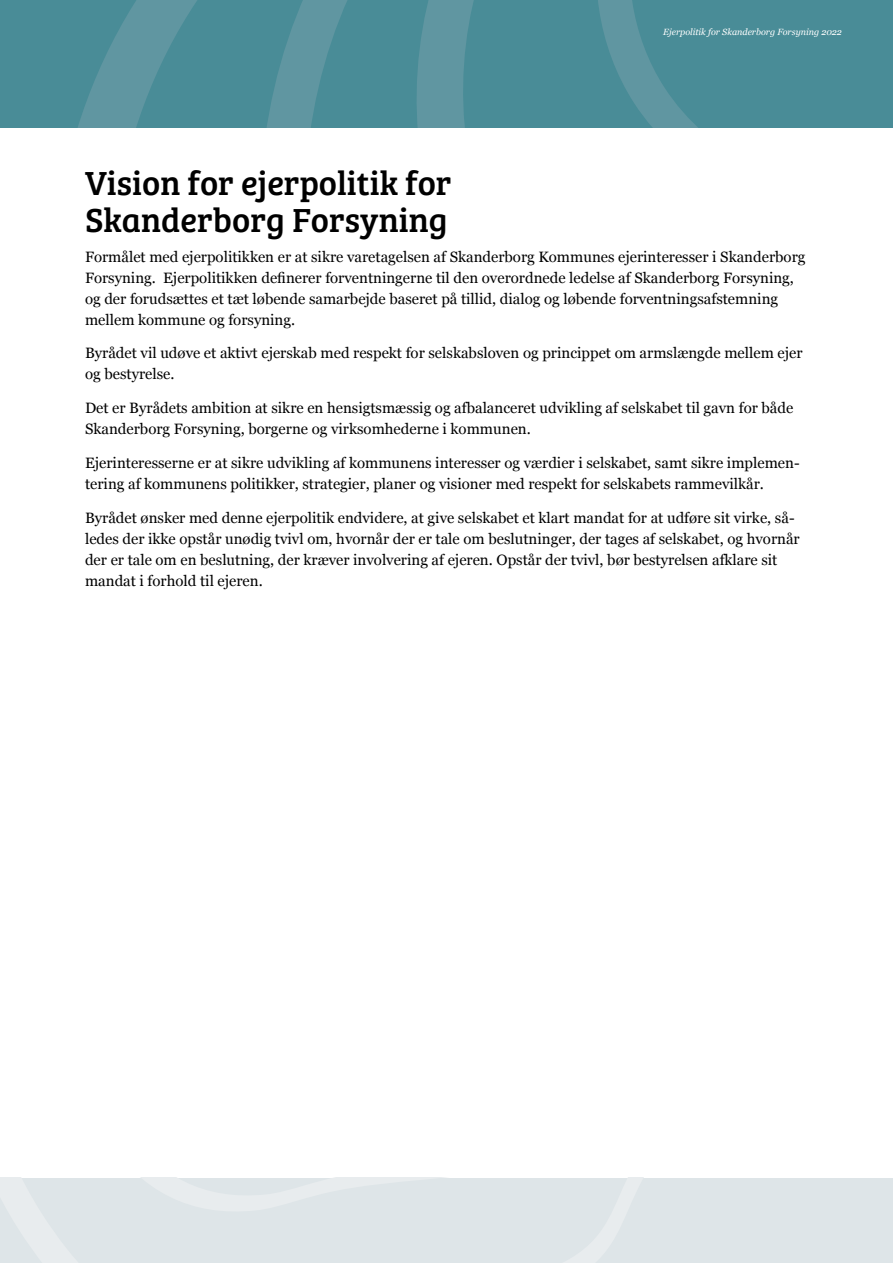
<style>
.page{position:relative;width:893px;height:1263px;background:#fff}
.page>*{position:absolute;margin:0;border:0;box-sizing:border-box;transform-origin:0 0}
.Brødtekst_overskrift{font:34.5px/37.5px "Bree Serif";color:#000}
.Brødtekst{font:15px/21px "Georgia";color:#000}
.t1{font:italic 9px "Georgia";color:#fff}
</style>
<div class="page">
<svg style="left:0;top:0;width:211px;height:128px;background:#4f8e99"></svg>
<svg style="left:211px;top:0;width:134px;height:128px;background:#508f9a"></svg>
<svg style="left:345px;top:0;width:548px;height:128px;background:#4c8d98"></svg>
<div style="left:0;top:1178px;width:893px;height:85px;background:#dee5e8"></div>
<p class="t1" style="left:663px;top:26px;width:180px">Ejerpolitik for Skanderborg Forsyning 2022</p>
<p class="Brødtekst_overskrift" style="left:85px;top:162px;width:368px">Vision for ejerpolitik for<br>Skanderborg Forsyning</p>
<p class="Brødtekst" style="left:85px;top:245px;width:722px">Formålet med ejerpolitikken er at sikre varetagelsen af Skanderborg Kommunes ejerinteresser i Skanderborg Forsyning. Ejerpolitikken definerer forventningerne til den overordnede ledelse af Skanderborg Forsyning, og der forudsættes et tæt løbende samarbejde baseret på tillid, dialog og løbende forventningsafstemning mellem kommune og forsyning.</p>
<p class="Brødtekst" style="left:85px;top:342px;width:719px">Byrådet vil udøve et aktivt ejerskab med respekt for selskabsloven og princippet om armslængde mellem ejer og bestyrelse.</p>
<p class="Brødtekst" style="left:85px;top:397px;width:710px">Det er Byrådets ambition at sikre en hensigtsmæssig og afbalanceret udvikling af selskabet til gavn for både<br>Skanderborg Forsyning, borgerne og virksomhederne i kommunen.</p>
<p class="Brødtekst" style="left:85px;top:452px;width:716px">Ejerinteresserne er at sikre udvikling af kommunens interesser og værdier i selskabet, samt sikre implemen&shy;tering af kommunens politikker, strategier, planer og visioner med respekt for selskabets rammevilkår.</p>
<p class="Brødtekst" style="left:85px;top:506px;width:716px">Byrådet ønsker med denne ejerpolitik endvidere, at give selskabet et klart mandat for at udføre sit virke, så&shy;ledes der ikke opstår unødig tvivl om, hvornår der er tale om beslutninger, der tages af selskabet, og hvornår der er tale om en beslutning, der kræver involvering af ejeren. Opstår der tvivl, bør bestyrelsen afklare sit mandat i forhold til ejeren.</p>
</div>
